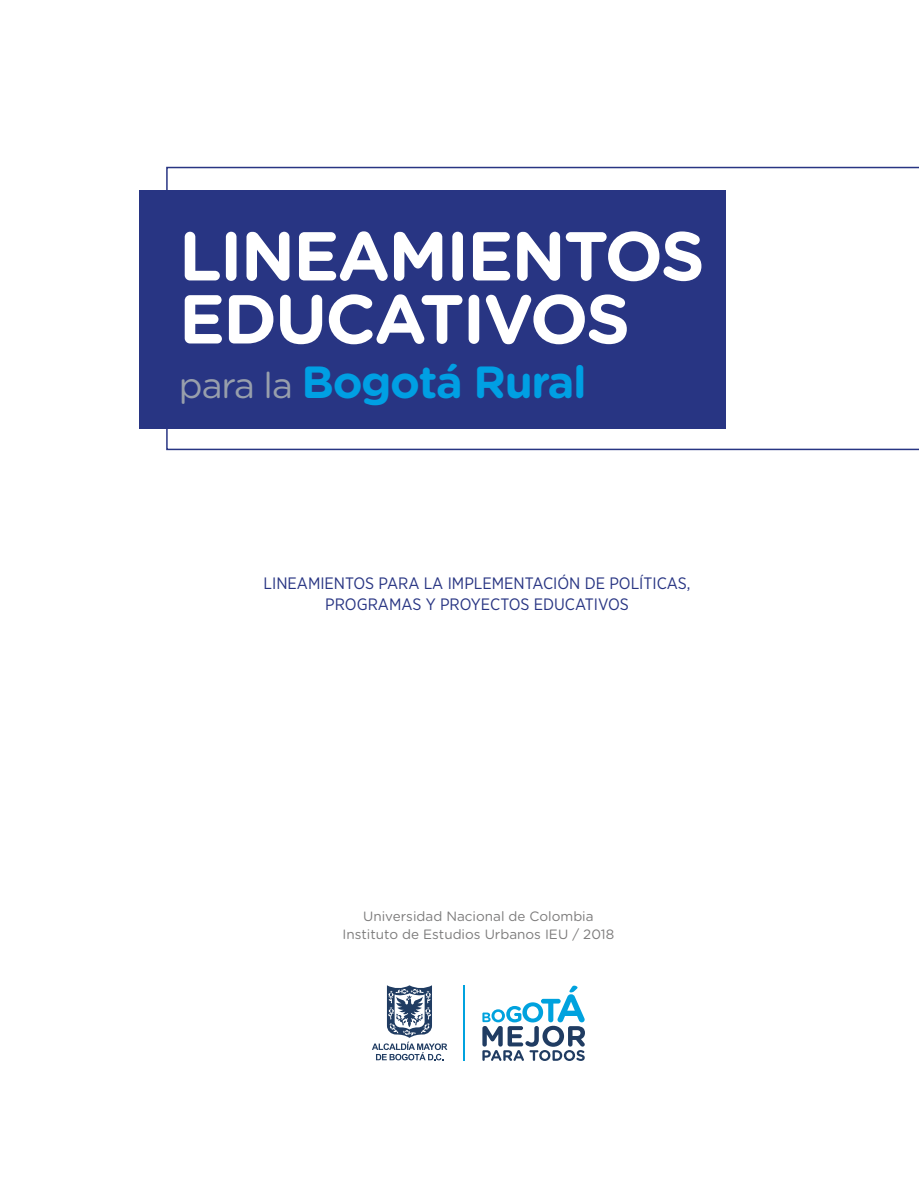
<style>
.page{position:relative;width:919px;height:1191px;background:#fff}
.page>*{position:absolute;margin:0;border:0;box-sizing:border-box;transform-origin:0 0}
.t1{font:700 69px/63px "Gotham Rounded";letter-spacing:-.03em;color:#fff}
.t2{font:700 45px "Gotham Rounded";letter-spacing:-.03em;color:#009fe3}
.t3{font:16.5px/21px "Gotham Narrow";color:#283583;text-align:center}
.t4{font:13.5px/18px "Gotham Rounded";color:#7c7b7b;text-align:center}
.s1{font-weight:400;font-size:36px;color:#989fac}
</style>
<div class="page">
<svg style="left:166px;top:167px;width:752px;height:283px"></svg>
<div style="left:140px;top:190px;width:586px;height:239px;background:#283583"></div>
<hr style="left:463px;top:985px;width:2px;height:75px;background:#00a2de">
<svg style="left:482px;top:985px;width:103px;height:76px"></svg>
<svg style="left:372px;top:985px;width:75px;height:75px"></svg>
<h1 class="t1" style="left:179px;top:222px;width:527px">LINEAMIENTOS<br>EDUCATIVOS</h1>
<h2 class="t2" style="left:179px;top:348px;width:409px"><span class="s1">para la</span> Bogotá Rural</h2>
<p class="t3" style="left:263px;top:572px;width:428px">LINEAMIENTOS PARA LA IMPLEMENTACIÓN DE POLÍTICAS,<br>PROGRAMAS Y PROYECTOS EDUCATIVOS</p>
<p class="t4" style="left:342px;top:906px;width:273px">Universidad Nacional de Colombia<br>Instituto de Estudios Urbanos IEU / 2018</p>
</div>
